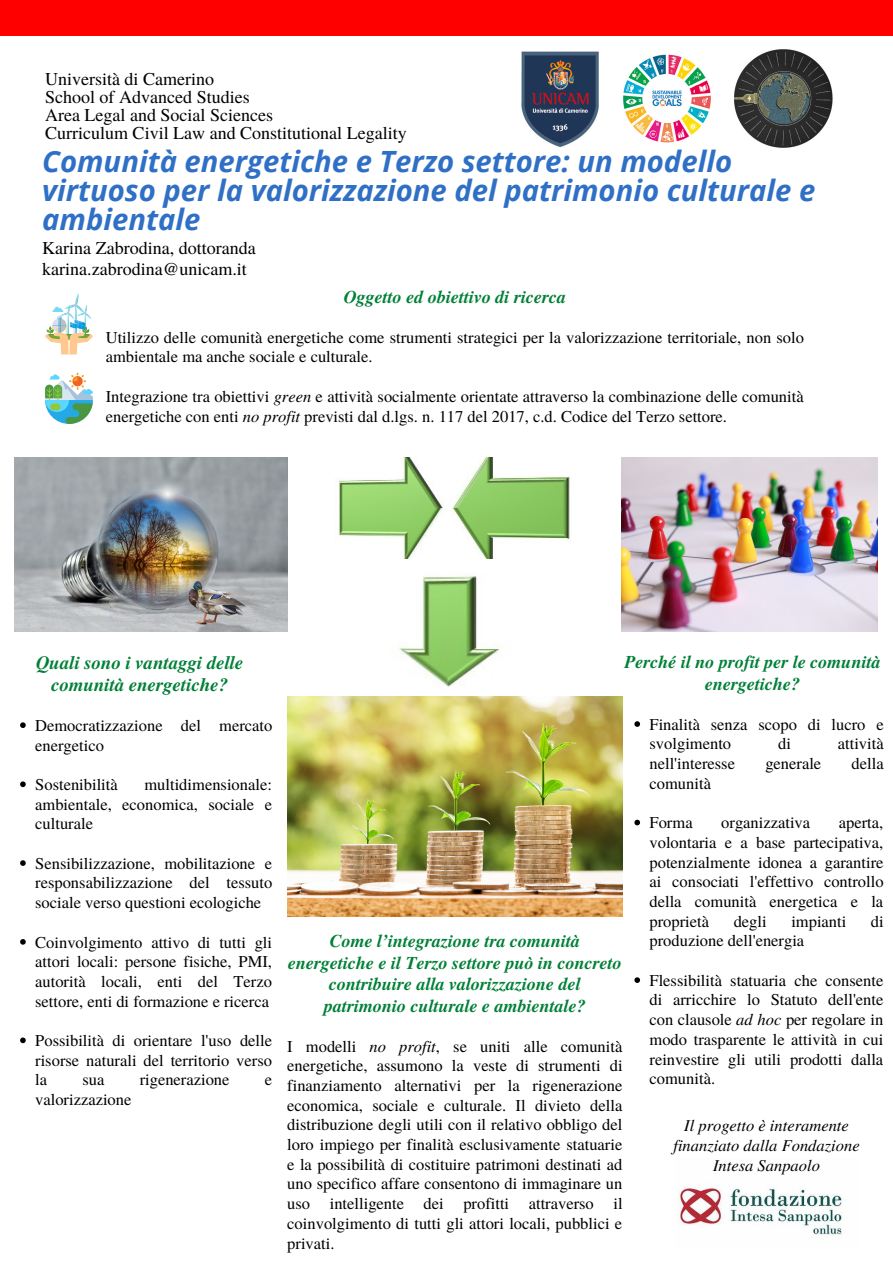
<style>
.page{position:relative;width:893px;height:1263px;background:#fff}
.page>*{position:absolute;margin:0;border:0;box-sizing:border-box;transform-origin:0 0}
.t1{font:italic 700 29.25px/29.2px "Open Sans";color:#2f70c6}
.t2{font:italic 700 18.75px/22px "Te X Gyre Termes";color:#008037;text-align:center}
.t3{font:italic 700 18px/21.4px "Te X Gyre Termes";color:#008037;text-align:center}
.t4{font:18px "Te X Gyre Termes";color:#000}
.t5{font:16.5px/19.7px "Te X Gyre Termes";color:#000;text-align:justify}
.t6{font:italic 16.5px/19.7px "Te X Gyre Termes";color:#000;text-align:center}
.s1{font-style:italic}
</style>
<div class="page">
<img style="left:14px;top:457px;width:273px;height:175px">
<img style="left:287px;top:696px;width:336px;height:221px">
<img style="left:621px;top:457px;width:256px;height:175px">
<img style="left:399px;top:574px;width:102px;height:113px">
<svg style="left:45px;top:373px;width:48px;height:51px"></svg>
<svg style="left:45px;top:293px;width:48px;height:61px"></svg>
<img style="left:678px;top:1186px;width:164px;height:50px">
<div style="left:0;top:0;width:893px;height:35px;background:#fe0000"></div>
<img style="left:521px;top:49px;width:312px;height:99px">
<img style="left:338px;top:457px;width:232px;height:101px">
<svg style="left:20px;top:722px;width:6px;height:6px"></svg>
<svg style="left:20px;top:781px;width:6px;height:6px"></svg>
<svg style="left:20px;top:860px;width:6px;height:6px"></svg>
<svg style="left:20px;top:939px;width:6px;height:6px"></svg>
<svg style="left:20px;top:1037px;width:6px;height:6px"></svg>
<svg style="left:634px;top:721px;width:6px;height:6px"></svg>
<svg style="left:634px;top:820px;width:6px;height:5px"></svg>
<svg style="left:634px;top:977px;width:6px;height:6px"></svg>
<p class="t4" style="left:45px;top:66px;width:171px">Università di Camerino</p>
<p class="t4" style="left:45px;top:84px;width:206px">School of Advanced Studies</p>
<p class="t4" style="left:45px;top:102px;width:230px">Area Legal and Social Sciences</p>
<p class="t4" style="left:45px;top:120px;width:363px">Curriculum Civil Law and Constitutional Legality</p>
<p class="t1" style="left:42px;top:146px;width:774px">Comunità energetiche e Terzo settore: un modello virtuoso per la valorizzazione del patrimonio culturale e ambientale</p>
<p class="t4" style="left:42px;top:235px;width:215px">Karina Zabrodina, dottoranda</p>
<p class="t4" style="left:42px;top:256px;width:206px">karina.zabrodina@unicam.it</p>
<p class="t3" style="left:344px;top:285px;width:223px">Oggetto ed obiettivo di ricerca</p>
<p class="t5" style="left:106px;top:326px;width:699px">Utilizzo delle comunità energetiche come strumenti strategici per la valorizzazione territoriale, non solo ambientale ma anche sociale e culturale.</p>
<p class="t5" style="left:106px;top:386px;width:699px">Integrazione tra obiettivi <span class="s1">green</span> e attività socialmente orientate attraverso la combinazione delle comunità energetiche con enti <span class="s1">no profit</span> previsti dal d.lgs. n. 117 del 2017, c.d. Codice del Terzo settore.</p>
<p class="t2" style="left:36px;top:651px;width:209px">Quali sono i vantaggi delle comunità energetiche?</p>
<p class="t5" style="left:35px;top:714px;width:239px">Democratizzazione del mercato energetico</p>
<p class="t5" style="left:35px;top:774px;width:84px">Sostenibilità</p>
<p class="t5" style="left:35px;top:774px;width:238px;text-indent:109px">multidimensionale: ambientale, economica, sociale e culturale</p>
<p class="t5" style="left:35px;top:852px;width:239px">Sensibilizzazione, mobilitazione e responsabilizzazione del tessuto sociale verso questioni ecologiche</p>
<p class="t5" style="left:35px;top:931px;width:238px">Coinvolgimento attivo di tutti gli attori locali: persone fisiche, PMI, autorità locali, enti del Terzo settore, enti di formazione e ricerca</p>
<p class="t5" style="left:35px;top:1030px;width:238px">Possibilità di orientare l'uso delle risorse naturali del territorio verso la</p>
<p class="t5" style="left:82px;top:1069px;width:24px">sua</p>
<p class="t5" style="left:140px;top:1069px;width:91px">rigenerazione</p>
<p class="t5" style="left:265px;top:1069px;width:9px">e</p>
<p class="t5" style="left:35px;top:1089px;width:98px">valorizzazione</p>
<p class="t3" style="left:624px;top:651px;width:257px">Perché il no profit per le comunità energetiche?</p>
<p class="t3" style="left:288px;top:930px;width:335px">Come l’integrazione tra comunità energetiche e il Terzo settore può in concreto contribuire alla valorizzazione del patrimonio culturale e ambientale?</p>
<p class="t5" style="left:287px;top:1035px;width:337px">I modelli <span class="s1">no profit</span>, se uniti alle comunità energetiche, assumono la veste di strumenti di finanziamento alternativi per la rigenerazione economica, sociale e culturale. Il divieto della distribuzione degli utili con il relativo obbligo del loro impiego per finalità esclusivamente statuarie e la possibilità di costituire patrimoni destinati ad uno specifico affare consentono di immaginare un uso intelligente dei profitti attraverso il coinvolgimento di tutti gli attori locali, pubblici e privati.</p>
<p class="t5" style="left:649px;top:713px;width:236px">Finalità senza scopo di lucro e svolgimento</p>
<p class="t5" style="left:778px;top:733px;width:14px">di</p>
<p class="t5" style="left:838px;top:733px;width:47px">attività</p>
<p class="t5" style="left:649px;top:753px;width:87px">nell'interesse</p>
<p class="t5" style="left:765px;top:753px;width:57px">generale</p>
<p class="t5" style="left:851px;top:753px;width:34px">della</p>
<p class="t5" style="left:649px;top:772px;width:63px">comunità</p>
<p class="t5" style="left:649px;top:812px;width:45px">Forma</p>
<p class="t5" style="left:721px;top:812px;width:90px">organizzativa</p>
<p class="t5" style="left:649px;top:812px;width:235px;text-indent:189px">aperta, volontaria e a base partecipativa, potenzialmente idonea a garantire ai consociati l'effettivo controllo della comunità energetica e la proprietà</p>
<p class="t5" style="left:733px;top:910px;width:35px">degli</p>
<p class="t5" style="left:791px;top:910px;width:57px">impianti</p>
<p class="t5" style="left:871px;top:910px;width:14px">di</p>
<p class="t5" style="left:649px;top:930px;width:156px">produzione dell'energia</p>
<p class="t5" style="left:649px;top:969px;width:235px">Flessibilità statuaria che consente di arricchire lo Statuto dell'ente con clausole <span class="s1">ad hoc</span> per regolare in modo trasparente le attività in cui reinvestire gli utili prodotti dalla comunità.</p>
<p class="t6" style="left:673px;top:1115px;width:188px">Il progetto è interamente finanziato dalla Fondazione<br>Intesa Sanpaolo</p>
</div>
